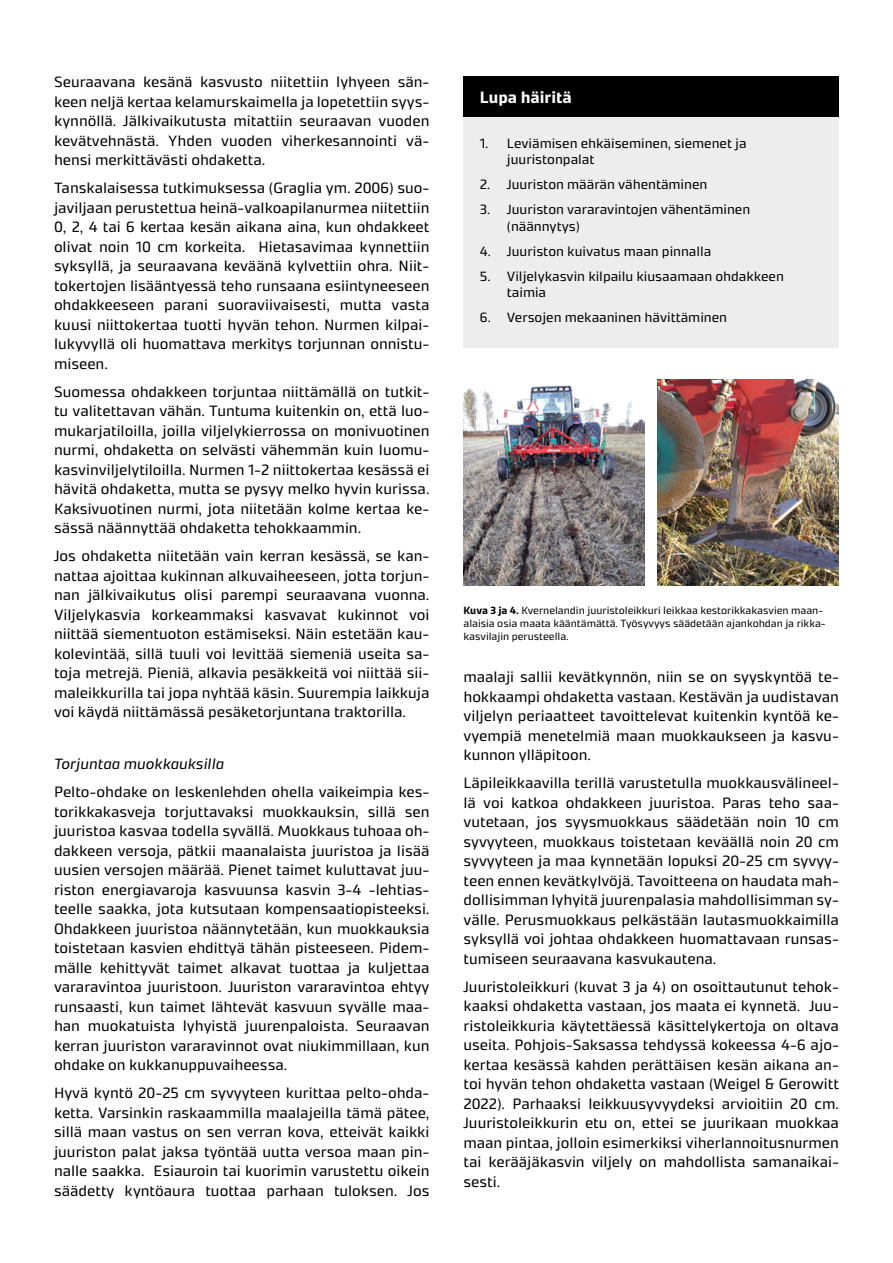
<style>
.page{position:relative;width:893px;height:1263px;background:#fff}
.page>*{position:absolute;margin:0;border:0;box-sizing:border-box;transform-origin:0 0}
.P_yhteystiedot{font:700 16.5px "Accura";color:#fff}
.P_etusivu{font:15px/19.5px "Accura";color:#000;text-align:justify}
.P_etusivu-2{font:italic 15px "Accura";color:#000}
.t1{font:13.5px/16.5px "Accura";color:#000}
.t2{font:10.5px/12.6px "Accura";color:#000}
.s1{font-weight:700}
</style>
<div class="page">
<img style="left:463px;top:385px;width:182px;height:201px">
<img style="left:658px;top:379px;width:181px;height:207px">
<div style="left:463px;top:113px;width:376px;height:234px;background:#ededed"></div>
<div style="left:463px;top:77px;width:376px;height:40px;background:#000"></div>
<p class="P_etusivu" style="left:54px;top:72px;width:377px">Seuraavana kesänä kasvusto niitettiin lyhyeen sän&shy;keen neljä kertaa kelamurskaimella ja lopetettiin syys&shy;kynnöllä. Jälkivaikutusta mitattiin seuraavan vuoden kevätvehnästä. Yhden vuoden viherkesannointi vä&shy;hensi merkittävästi ohdaketta.</p>
<p class="P_etusivu" style="left:54px;top:178px;width:377px">Tanskalaisessa tutkimuksessa (Graglia ym. 2006) suo&shy;javiljaan perustettua heinä-valkoapilanurmea niitettiin 0, 2, 4 tai 6 kertaa kesän aikana aina, kun ohdakkeet olivat noin 10 cm korkeita. Hietasavimaa kynnettiin syksyllä, ja seuraavana keväänä kylvettiin ohra. Niit&shy;tokertojen lisääntyessä teho runsaana esiintyneeseen ohdakkeeseen parani suoraviivaisesti, mutta vasta kuusi niittokertaa tuotti hyvän tehon. Nurmen kilpai&shy;lukyvyllä oli huomattava merkitys torjunnan onnistu&shy;miseen.</p>
<p class="P_etusivu" style="left:54px;top:381px;width:377px">Suomessa ohdakkeen torjuntaa niittämällä on tutkit&shy;tu valitettavan vähän. Tuntuma kuitenkin on, että luo&shy;mukarjatiloilla, joilla viljelykierrossa on monivuotinen nurmi, ohdaketta on selvästi vähemmän kuin luomu&shy;kasvinviljelytiloilla. Nurmen 1-2 niittokertaa kesässä ei hävitä ohdaketta, mutta se pysyy melko hyvin kurissa.<br>Kaksivuotinen nurmi, jota niitetään kolme kertaa ke&shy;sässä näännyttää ohdaketta tehokkaammin.</p>
<p class="P_etusivu" style="left:54px;top:546px;width:377px">Jos ohdaketta niitetään vain kerran kesässä, se kan&shy;nattaa ajoittaa kukinnan alkuvaiheeseen, jotta torjun&shy;nan jälkivaikutus olisi parempi seuraavana vuonna.<br>Viljelykasvia korkeammaksi kasvavat kukinnot voi niittää siementuoton estämiseksi. Näin estetään kau&shy;kolevintää, sillä tuuli voi levittää siemeniä useita sa&shy;toja metrejä. Pieniä, alkavia pesäkkeitä voi niittää sii&shy;maleikkurilla tai jopa nyhtää käsin. Suurempia laikkuja voi käydä niittämässä pesäketorjuntana traktorilla.</p>
<p class="P_etusivu-2" style="left:54px;top:755px;width:172px">Torjuntaa muokkauksilla</p>
<p class="P_etusivu" style="left:54px;top:782px;width:377px">Pelto-ohdake on leskenlehden ohella vaikeimpia kes&shy;torikkakasveja torjuttavaksi muokkauksin, sillä sen juuristoa kasvaa todella syvällä. Muokkaus tuhoaa oh&shy;dakkeen versoja, pätkii maanalaista juuristoa ja lisää uusien versojen määrää. Pienet taimet kuluttavat juu&shy;riston energiavaroja kasvuunsa kasvin 3-4 -lehtias&shy;teelle saakka, jota kutsutaan kompensaatiopisteeksi.<br>Ohdakkeen juuristoa näännytetään, kun muokkauksia toistetaan kasvien ehdittyä tähän pisteeseen. Pidem&shy;mälle kehittyvät taimet alkavat tuottaa ja kuljettaa vararavintoa juuristoon. Juuriston vararavintoa ehtyy runsaasti, kun taimet lähtevät kasvuun syvälle maa&shy;han muokatuista lyhyistä juurenpaloista. Seuraavan kerran juuriston vararavinnot ovat niukimmillaan, kun ohdake on kukkanuppuvaiheessa.</p>
<p class="P_etusivu" style="left:54px;top:1083px;width:377px">Hyvä kyntö 20-25 cm syvyyteen kurittaa pelto-ohda&shy;ketta. Varsinkin raskaammilla maalajeilla tämä pätee, sillä maan vastus on sen verran kova, etteivät kaikki juuriston palat jaksa työntää uutta versoa maan pin&shy;nalle saakka. Esiauroin tai kuorimin varustettu oikein säädetty kyntöaura tuottaa parhaan tuloksen. Jos</p>
<p class="P_yhteystiedot" style="left:480px;top:87px;width:94px">Lupa häiritä</p>
<p class="t1" style="left:507px;top:135px;width:241px;text-indent:-27px">1. Leviämisen ehkäiseminen, siemenet ja juuristonpalat</p>
<p class="t1" style="left:480px;top:176px;width:229px">2. Juuriston määrän vähentäminen</p>
<p class="t1" style="left:507px;top:201px;width:245px;text-indent:-27px">3. Juuriston vararavintojen vähentäminen (näännytys)</p>
<p class="t1" style="left:480px;top:243px;width:233px">4. Juuriston kuivatus maan pinnalla</p>
<p class="t1" style="left:507px;top:268px;width:278px;text-indent:-27px">5. Viljelykasvin kilpailu kiusaamaan ohdakkeen taimia</p>
<p class="t1" style="left:480px;top:309px;width:249px">6. Versojen mekaaninen hävittäminen</p>
<p class="t2" style="left:463px;top:604px;width:364px"><span class="s1">Kuva 3 ja 4.</span> Kvernelandin juuristoleikkuri leikkaa kestorikkakasvien maan&shy;alaisia osia maata kääntämättä. Työsyvyys säädetään ajankohdan ja rikka&shy;kasvilajin perusteella.</p>
<p class="P_etusivu" style="left:463px;top:667px;width:377px">maalaji sallii kevätkynnön, niin se on syyskyntöä te&shy;hokkaampi ohdaketta vastaan. Kestävän ja uudistavan viljelyn periaatteet tavoittelevat kuitenkin kyntöä ke&shy;vyempiä menetelmiä maan muokkaukseen ja kasvu&shy;kunnon ylläpitoon.</p>
<p class="P_etusivu" style="left:463px;top:773px;width:377px">Läpileikkaavilla terillä varustetulla muokkausvälineel&shy;lä voi katkoa ohdakkeen juuristoa. Paras teho saa&shy;vutetaan, jos syysmuokkaus säädetään noin 10 cm syvyyteen, muokkaus toistetaan keväällä noin 20 cm syvyyteen ja maa kynnetään lopuksi 20-25 cm syvyy&shy;teen ennen kevätkylvöjä. Tavoitteena on haudata mah&shy;dollisimman lyhyitä juurenpalasia mahdollisimman sy&shy;välle. Perusmuokkaus pelkästään lautasmuokkaimilla syksyllä voi johtaa ohdakkeen huomattavaan runsas&shy;tumiseen seuraavana kasvukautena.</p>
<p class="P_etusivu" style="left:463px;top:976px;width:377px">Juuristoleikkuri (kuvat 3 ja 4) on osoittautunut tehok&shy;kaaksi ohdaketta vastaan, jos maata ei kynnetä. Juu&shy;ristoleikkuria käytettäessä käsittelykertoja on oltava useita. Pohjois-Saksassa tehdyssä kokeessa 4-6 ajo&shy;kertaa kesässä kahden perättäisen kesän aikana an&shy;toi hyvän tehon ohdaketta vastaan (Weigel &amp; Gerowitt 2022). Parhaaksi leikkuusyvyydeksi arvioitiin 20 cm.<br>Juuristoleikkurin etu on, ettei se juurikaan muokkaa maan pintaa, jolloin esimerkiksi viherlannoitusnurmen tai kerääjäkasvin viljely on mahdollista samanaikai&shy;sesti.</p>
</div>
